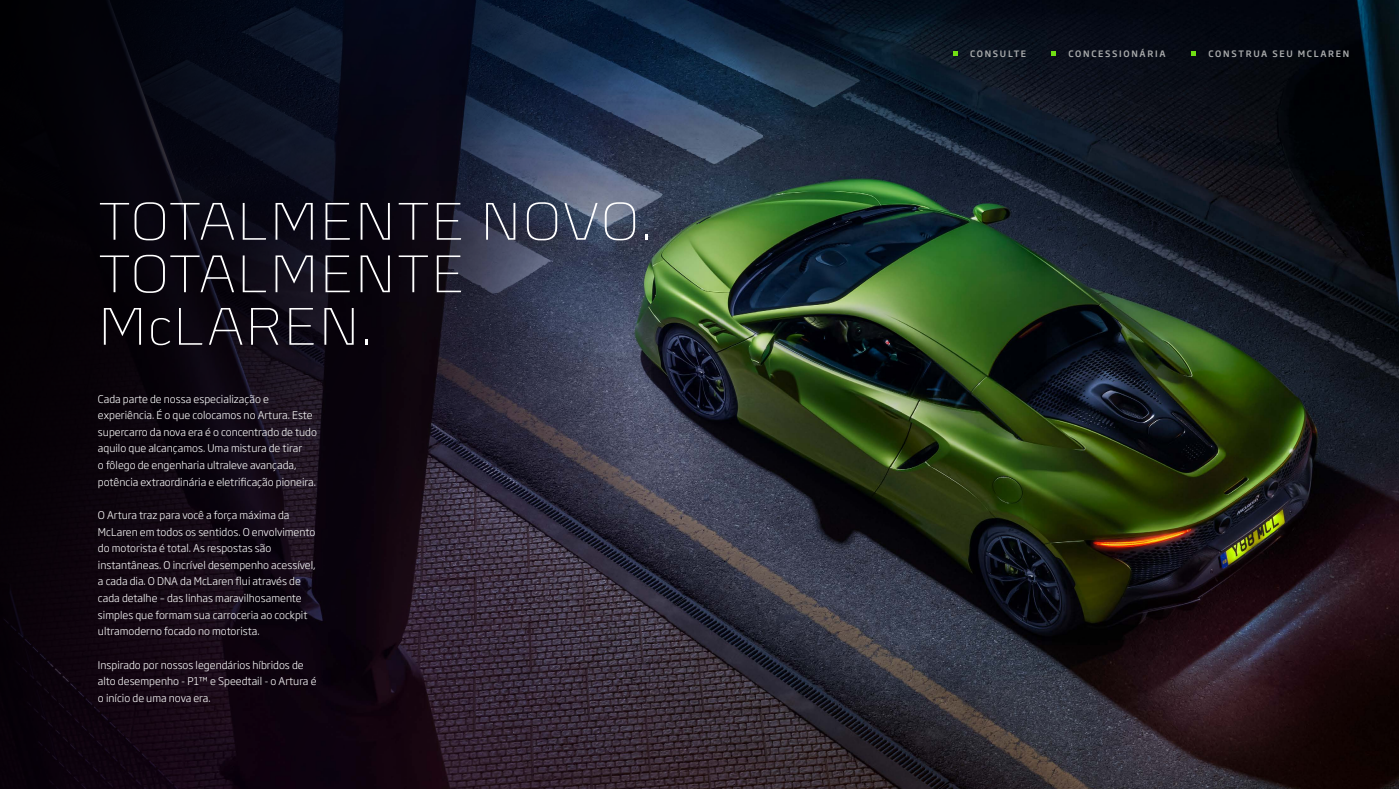
<style>
.page{position:relative;width:1399px;height:789px;background:#fff}
.page>*{position:absolute;margin:0;border:0;box-sizing:border-box;transform-origin:0 0}
.t1{font:300 52.5px/52.5px "Mc Laren Bespoke";letter-spacing:.045em;color:#fff}
.t2{font:300 10.5px/16.6px "Soho Gothic Pro";color:#fff}
.t3{font:500 8.75px "Soho Gothic Pro";letter-spacing:.195em;color:#a9abac}
</style>
<div class="page">
<img style="left:1044px;top:0;width:355px;height:789px">
<img style="left:0;top:0;width:1044px;height:789px">
<svg style="left:953px;top:51px;width:5px;height:5px"></svg>
<svg style="left:1051px;top:51px;width:5px;height:5px"></svg>
<svg style="left:1191px;top:51px;width:5px;height:5px"></svg>
<h1 class="t1" style="left:99px;top:195px;width:555px">TOTALMENTE NOVO.<br>TOTALMENTE<br>McLAREN.</h1>
<p class="t2" style="left:98px;top:390px;width:221px">Cada parte de nossa especialização e experiência. É o que colocamos no Artura. Este supercarro da nova era é o concentrado de tudo aquilo que alcançamos. Uma mistura de tirar<br>o fôlego de engenharia ultraleve avançada, potência extraordinária e eletrificação pioneira.</p>
<p class="t2" style="left:98px;top:506px;width:219px">O Artura traz para você a força máxima da McLaren em todos os sentidos. O envolvimento do motorista é total. As respostas são instantâneas. O incrível desempenho acessível, a cada dia. O DNA da McLaren flui através de cada detalhe – das linhas maravilhosamente simples que formam sua carroceria ao cockpit ultramoderno focado no motorista.</p>
<p class="t2" style="left:98px;top:656px;width:220px">Inspirado por nossos legendários híbridos de alto desempenho - P1™ e Speedtail - o Artura é o início de uma nova era.</p>
<p class="t3" style="left:970px;top:46px;width:58px">CONSULTE</p>
<p class="t3" style="left:1069px;top:46px;width:98px">CONCESSIONÁRIA</p>
<p class="t3" style="left:1208px;top:46px;width:142px">CONSTRUA SEU MCLAREN</p>
</div>
